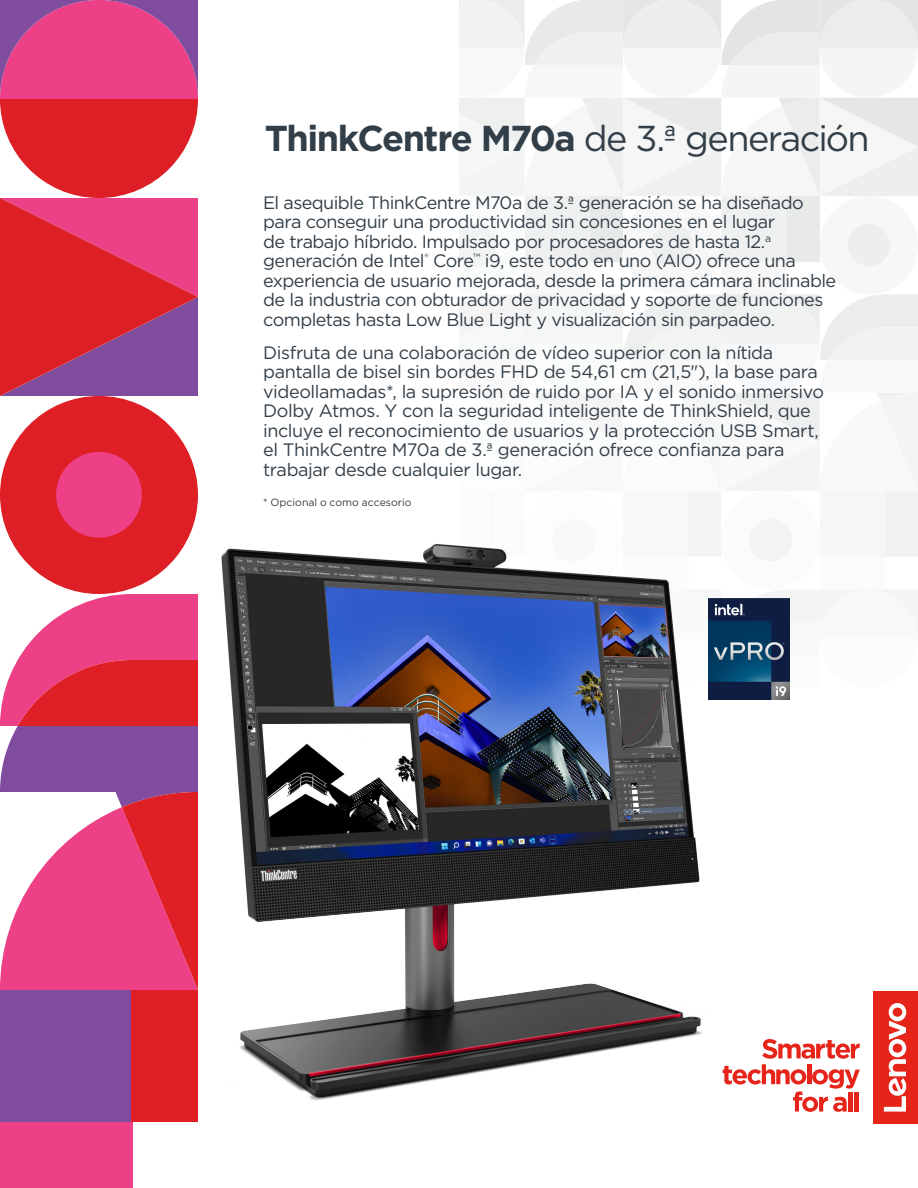
<style>
.page{position:relative;width:918px;height:1188px;background:#fff}
.page>*{position:absolute;margin:0;border:0;box-sizing:border-box;transform-origin:0 0}
.LEN-h1__product_name{font:700 36px "Gotham";letter-spacing:-.04em;color:#333f48}
.LEN-p2__intro{font:18px/19.5px "Gotham";letter-spacing:-.03em;color:#333f48}
.LEN-p2__intro-2{font:10.5px "Gotham";color:#333f48}
.s1{font-weight:400}
</style>
<div class="page">
<div style="left:0;top:1122px;width:132px;height:66px;background:#ed4087"></div>
<div style="left:0;top:990px;width:132px;height:132px;background:#804d9e"></div>
<div style="left:132px;top:990px;width:66px;height:132px;background:#de1f26"></div>
<svg style="left:0;top:0;width:198px;height:990px;background:#da4d73"></svg>
<svg style="left:459px;top:0;width:459px;height:688px"></svg>
<img style="left:197px;top:531px;width:537px;height:569px">
<svg style="left:723px;top:1039px;width:137px;height:73px"></svg>
<div style="left:848px;top:1092px;width:5px;height:20px;background:#e72419"></div>
<hr style="left:854px;top:1092px;width:4px;height:20px;background:#e72419">
<div style="left:874px;top:991px;width:44px;height:133px;background:#e72419"></div>
<svg style="left:884px;top:1003px;width:22px;height:109px"></svg>
<img style="left:708px;top:598px;width:81px;height:102px">
<p class="LEN-h1__product_name" style="left:265px;top:115px;width:607px">ThinkCentre M70a <span class="s1">de 3.ª generación</span></p>
<p class="LEN-p2__intro" style="left:263px;top:192px;width:574px">El asequible ThinkCentre M70a de 3.ª generación se ha diseñado para conseguir una productividad sin concesiones en el lugar<br>de trabajo híbrido. Impulsado por procesadores de hasta 12.<sup>a </sup>generación de Intel<sup>®</sup> Core<sup>™</sup> i9, este todo en uno (AIO) ofrece una experiencia de usuario mejorada, desde la primera cámara inclinable de la industria con obturador de privacidad y soporte de funciones completas hasta Low Blue Light y visualización sin parpadeo.</p>
<p class="LEN-p2__intro" style="left:263px;top:342px;width:562px">Disfruta de una colaboración de vídeo superior con la nítida pantalla de bisel sin bordes FHD de 54,61 cm (21,5"), la base para videollamadas*, la supresión de ruido por IA y el sonido inmersivo Dolby Atmos. Y con la seguridad inteligente de ThinkShield, que incluye el reconocimiento de usuarios y la protección USB Smart, el ThinkCentre M70a de 3.ª generación ofrece confianza para trabajar desde cualquier lugar.</p>
<p class="LEN-p2__intro-2" style="left:263px;top:495px;width:150px">* Opcional o como accesorio</p>
</div>
